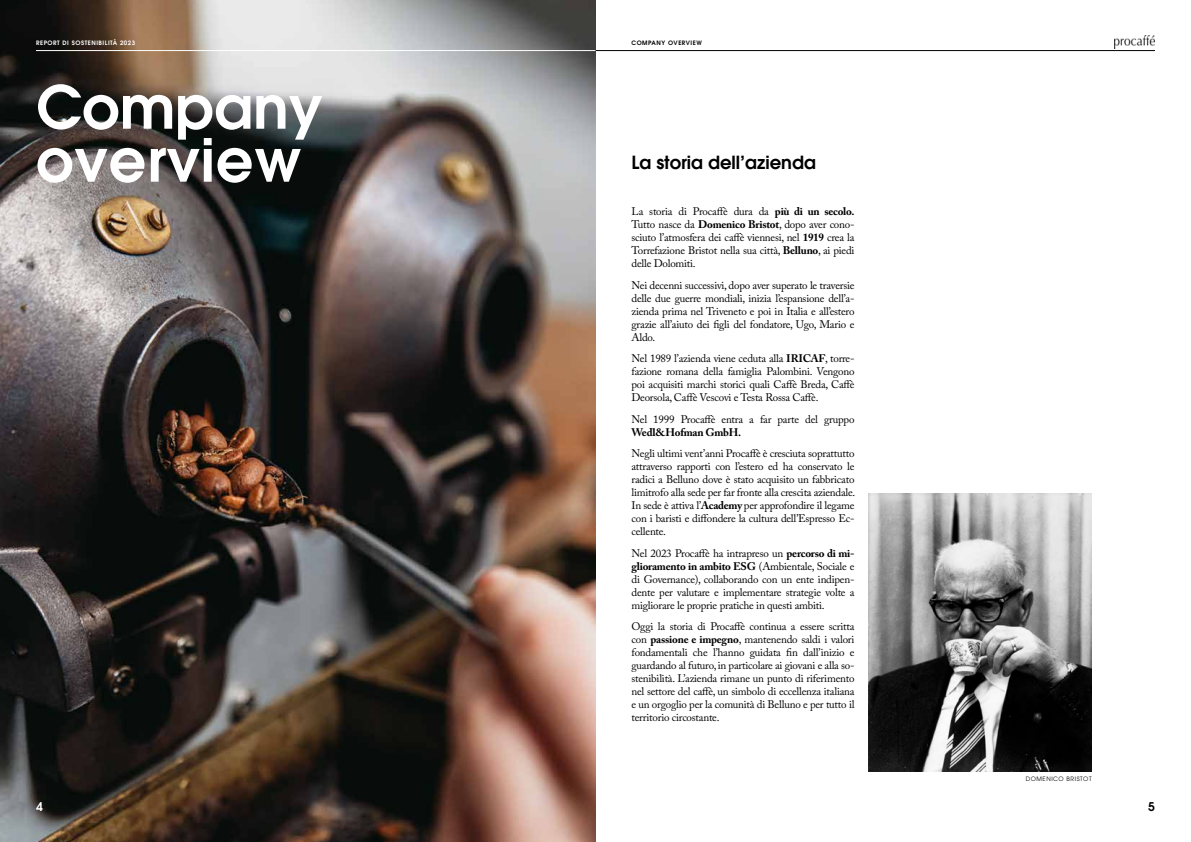
<style>
.page{position:relative;width:1191px;height:842px;background:#fff}
.page>*{position:absolute;margin:0;border:0;box-sizing:border-box;transform-origin:0 0}
.t1{font:600 59px/53px "Avant Garde LT";letter-spacing:.015em;color:#fff}
.t2{font:600 18px "ITC Avant Garde Std";color:#000}
.t3{font:600 12px "ITC Avant Garde Std";color:#fff}
.t4{font:600 12px "ITC Avant Garde Std";color:#000}
.t5{font:11px/13px "Adobe Caslon Pro";letter-spacing:-.02em;color:#000;text-align:justify}
.t6{font:700 11px "Adobe Caslon Pro";letter-spacing:-.02em;color:#000}
.t7{font:600 6px "ITC Avant Garde Std";letter-spacing:.09em;color:#fff}
.t8{font:6px "ITC Avant Garde Std";letter-spacing:.09em;color:#000}
.t9{font:600 6px "ITC Avant Garde Std";letter-spacing:.09em;color:#000}
.s1{font-weight:700}
</style>
<div class="page">
<img style="left:868px;top:494px;width:223px;height:277px">
<img style="left:0;top:0;width:595px;height:842px">
<hr style="left:595px;top:50px;width:560px;height:1px;background:#000">
<hr style="left:36px;top:50px;width:559px;height:1px;background:#fff">
<img style="left:1114px;top:35px;width:41px;height:14px">
<p class="t7" style="left:36px;top:39px;width:101px">REPORT DI SOSTENIBILITÀ 2023</p>
<p class="t9" style="left:631px;top:39px;width:72px">COMPANY OVERVIEW</p>
<h1 class="t1" style="left:36px;top:79px;width:288px">Company overview</h1>
<h2 class="t2" style="left:631px;top:151px;width:186px">La storia dell’azienda</h2>
<p class="t5" style="left:631px;top:205px;width:224px">La storia di Procaffè dura da <span class="s1">più di un secolo.<br></span>Tutto nasce da <span class="s1">Domenico Bristot</span>, dopo aver cono&shy;sciuto l’atmosfera dei caffè viennesi, nel <span class="s1">1919</span> crea la Torrefazione Bristot nella sua città, <span class="s1">Belluno</span>, ai piedi delle Dolomiti.</p>
<p class="t5" style="left:631px;top:278px;width:224px">Nei decenni successivi, dopo aver superato le traversie delle due guerre mondiali, inizia l’espansione dell’a&shy;zienda prima nel Triveneto e poi in Italia e all’estero grazie all’aiuto dei figli del fondatore, Ugo, Mario e Aldo.</p>
<p class="t5" style="left:631px;top:352px;width:224px">Nel 1989 l’azienda viene ceduta alla <span class="s1">IRICAF</span>, torre&shy;fazione romana della famiglia Palombini. Vengono poi acquisiti marchi storici quali Caffè Breda, Caffè Deorsola, Caffè Vescovi e Testa Rossa Caffè.</p>
<p class="t5" style="left:631px;top:412px;width:224px">Nel 1999 Procaffè entra a far parte del gruppo</p>
<p class="t6" style="left:631px;top:425px;width:111px">Wedl&amp;Hofman GmbH.</p>
<p class="t5" style="left:631px;top:447px;width:225px">Negli ultimi vent’anni Procaffè è cresciuta soprattutto attraverso rapporti con l’estero ed ha conservato le radici a Belluno dove è stato acquisito un fabbricato limitrofo alla sede per far fronte alla crescita aziendale.<br>In sede è attiva l’<span class="s1">Academy</span> per approfondire il legame con i baristi e diffondere la cultura dell’Espresso Ec&shy;cellente.</p>
<p class="t5" style="left:631px;top:546px;width:224px">Nel 2023 Procaffè ha intrapreso un <span class="s1">percorso di mi&shy;glioramento in ambito ESG</span> (Ambientale, Sociale e di Governance), collaborando con un ente indipen&shy;dente per valutare e implementare strategie volte a migliorare le proprie pratiche in questi ambiti.</p>
<p class="t5" style="left:631px;top:620px;width:224px">Oggi la storia di Procaffè continua a essere scritta con <span class="s1">passione e impegno</span>, mantenendo saldi i valori fondamentali che l’hanno guidata fin dall’inizio e guardando al futuro, in particolare ai giovani e alla so&shy;stenibilità. L’azienda rimane un punto di riferimento nel settore del caffè, un simbolo di eccellenza italiana e un orgoglio per la comunità di Belluno e per tutto il territorio circostante.</p>
<p class="t8" style="left:1025px;top:775px;width:67px">DOMENICO BRISTOT</p>
<p class="t3" style="left:36px;top:798px;width:8px">4</p>
<p class="t4" style="left:1148px;top:798px;width:8px">5</p>
</div>
